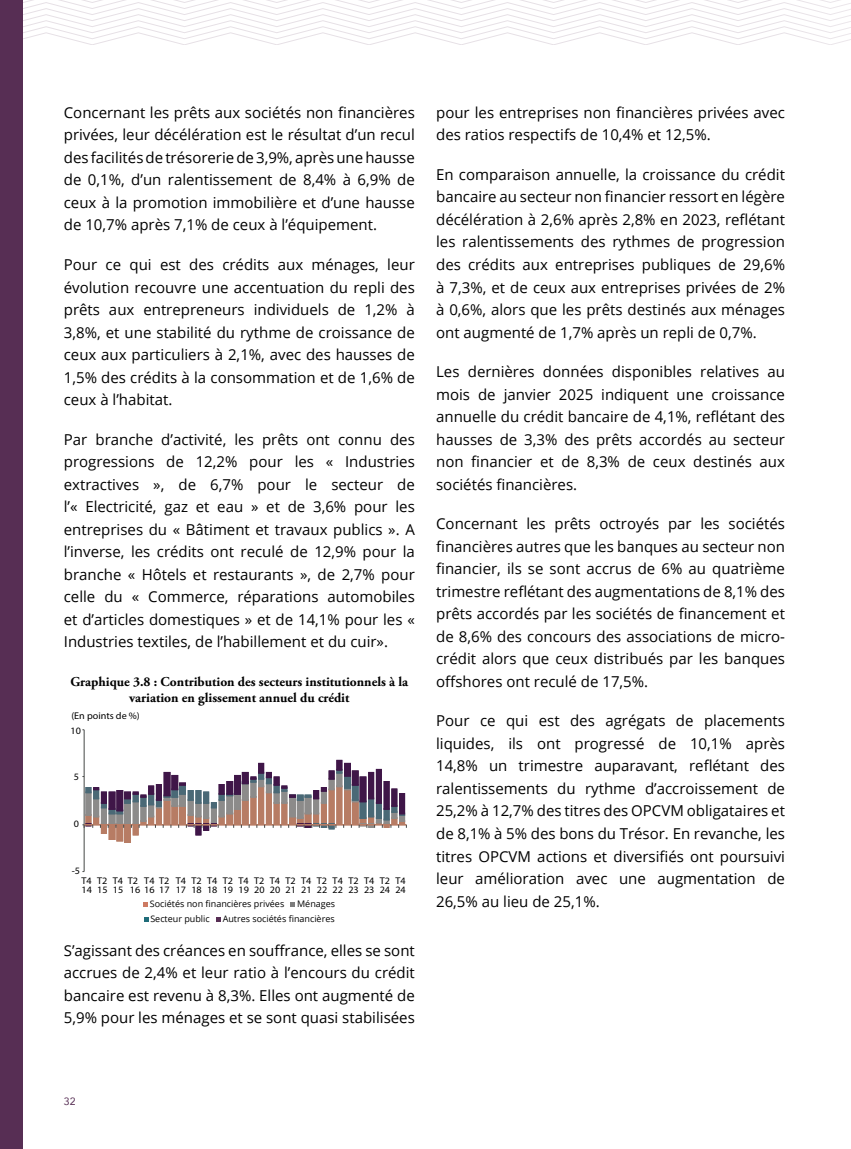
<style>
.page{position:relative;width:851px;height:1149px;background:#fff}
.page>*{position:absolute;margin:0;border:0;box-sizing:border-box;transform-origin:0 0}
.t1{font:15px/22.5px "Open Sans";color:#000;text-align:justify}
.t2{font:700 13.5px/16.2px "Adobe Garamond Pro";color:#000;text-align:center}
.t3{font:10.5px "Avenir";color:#572e54}
.t4{font:condensed 9.75px/8.1px "Frutiger";color:#000;scale:1.04 1}
.t5{font:9px "Open Sans";color:#000}
</style>
<div class="page">
<svg style="left:23px;top:0;width:827px;height:45px"></svg>
<div style="left:0;top:0;width:23px;height:1148px;background:#572e54"></div>
<hr style="left:84px;top:729px;width:1px;height:142px;background:#474a49">
<svg style="left:82px;top:758px;width:325px;height:85px"></svg>
<svg style="left:143px;top:902px;width:5px;height:4px"></svg>
<svg style="left:291px;top:902px;width:4px;height:4px"></svg>
<svg style="left:144px;top:917px;width:4px;height:4px"></svg>
<svg style="left:216px;top:917px;width:4px;height:4px"></svg>
<p class="t1" style="left:64px;top:101px;width:352px">Concernant les prêts aux sociétés non financières privées, leur décélération est le résultat d’un recul des facilités de trésorerie de 3,9%, après une hausse de 0,1%, d’un ralentissement de 8,4% à 6,9% de ceux à la promotion immobilière et d’une hausse de 10,7% après 7,1% de ceux à l’équipement.</p>
<p class="t1" style="left:64px;top:253px;width:352px">Pour ce qui est des crédits aux ménages, leur évolution recouvre une accentuation du repli des prêts aux entrepreneurs individuels de 1,2% à 3,8%, et une stabilité du rythme de croissance de ceux aux particuliers à 2,1%, avec des hausses de 1,5% des crédits à la consommation et de 1,6% de ceux à l’habitat.</p>
<p class="t1" style="left:64px;top:427px;width:352px">Par branche d’activité, les prêts ont connu des progressions de 12,2% pour les « Industries extractives », de 6,7% pour le secteur de l’« Electricité, gaz et eau » et de 3,6% pour les entreprises du « Bâtiment et travaux publics ». A l’inverse, les crédits ont reculé de 12,9% pour la branche « Hôtels et restaurants », de 2,7% pour celle du « Commerce, réparations automobiles et d’articles domestiques » et de 14,1% pour les « Industries textiles, de l’habillement et du cuir».</p>
<p class="t2" style="left:70px;top:673px;width:339px">Graphique 3.8 : Contribution des secteurs institutionnels à la variation en glissement annuel du crédit</p>
<p class="t4" style="left:71px;top:711px;width:67px">(En points de %)</p>
<p class="t4" style="left:71px;top:725px;width:12px">10</p>
<p class="t4" style="left:74px;top:772px;width:7px">5</p>
<p class="t4" style="left:74px;top:819px;width:7px">0</p>
<p class="t4" style="left:72px;top:866px;width:10px">-5</p>
<p class="t4" style="left:81px;top:876px;width:12px">T4<br>14</p>
<p class="t4" style="left:97px;top:876px;width:12px">T2<br>15</p>
<p class="t4" style="left:113px;top:876px;width:12px">T4<br>15</p>
<p class="t4" style="left:128px;top:876px;width:27px">T2<br>16 16</p>
<p class="t4" style="left:144px;top:876px;width:11px">T4</p>
<p class="t4" style="left:159px;top:876px;width:12px">T2<br>17</p>
<p class="t4" style="left:176px;top:876px;width:12px">T4<br>17</p>
<p class="t4" style="left:191px;top:876px;width:12px">T2<br>18</p>
<p class="t4" style="left:207px;top:876px;width:12px">T4<br>18</p>
<p class="t4" style="left:223px;top:876px;width:12px">T2<br>19</p>
<p class="t4" style="left:238px;top:876px;width:12px">T4<br>19</p>
<p class="t4" style="left:254px;top:876px;width:12px">T2<br>20</p>
<p class="t4" style="left:270px;top:876px;width:12px">T4<br>20</p>
<p class="t4" style="left:285px;top:876px;width:12px">T2<br>21</p>
<p class="t4" style="left:301px;top:876px;width:12px">T4<br>21</p>
<p class="t4" style="left:317px;top:876px;width:12px">T2<br>22</p>
<p class="t4" style="left:332px;top:876px;width:12px">T4<br>22</p>
<p class="t4" style="left:348px;top:876px;width:12px">T2<br>23</p>
<p class="t4" style="left:364px;top:876px;width:12px">T4<br>23</p>
<p class="t4" style="left:379px;top:876px;width:12px">T2<br>24</p>
<p class="t4" style="left:395px;top:876px;width:12px">T4<br>24</p>
<p class="t5" style="left:150px;top:897px;width:136px">Sociétés non financières privées</p>
<p class="t5" style="left:297px;top:897px;width:39px">Ménages</p>
<p class="t5" style="left:150px;top:912px;width:61px">Secteur public</p>
<p class="t5" style="left:223px;top:912px;width:113px">Autres sociétés financières</p>
<p class="t1" style="left:64px;top:938px;width:352px">S’agissant des créances en souffrance, elles se sont accrues de 2,4% et leur ratio à l’encours du crédit bancaire est revenu à 8,3%. Elles ont augmenté de 5,9% pour les ménages et se sont quasi stabilisées</p>
<p class="t1" style="left:436px;top:101px;width:350px">pour les entreprises non financières privées avec des ratios respectifs de 10,4% et 12,5%.</p>
<p class="t1" style="left:436px;top:163px;width:350px">En comparaison annuelle, la croissance du crédit bancaire au secteur non financier ressort en légère décélération à 2,6% après 2,8% en 2023, reflétant les ralentissements des rythmes de progression des crédits aux entreprises publiques de 29,6% à 7,3%, et de ceux aux entreprises privées de 2% à 0,6%, alors que les prêts destinés aux ménages ont augmenté de 1,7% après un repli de 0,7%.</p>
<p class="t1" style="left:436px;top:360px;width:350px">Les dernières données disponibles relatives au mois de janvier 2025 indiquent une croissance annuelle du crédit bancaire de 4,1%, reflétant des hausses de 3,3% des prêts accordés au secteur non financier et de 8,3% de ceux destinés aux sociétés financières.</p>
<p class="t1" style="left:436px;top:512px;width:350px">Concernant les prêts octroyés par les sociétés financières autres que les banques au secteur non financier, ils se sont accrus de 6% au quatrième trimestre reflétant des augmentations de 8,1% des prêts accordés par les sociétés de financement et de 8,6% des concours des associations de micro&shy;crédit alors que ceux distribués par les banques offshores ont reculé de 17,5%.</p>
<p class="t1" style="left:436px;top:709px;width:350px">Pour ce qui est des agrégats de placements liquides, ils ont progressé de 10,1% après 14,8% un trimestre auparavant, reflétant des ralentissements du rythme d’accroissement de 25,2% à 12,7% des titres des OPCVM obligataires et de 8,1% à 5% des bons du Trésor. En revanche, les titres OPCVM actions et diversifiés ont poursuivi leur amélioration avec une augmentation de 26,5% au lieu de 25,1%.</p>
<p class="t3" style="left:64px;top:1092px;width:13px">32</p>
</div>
